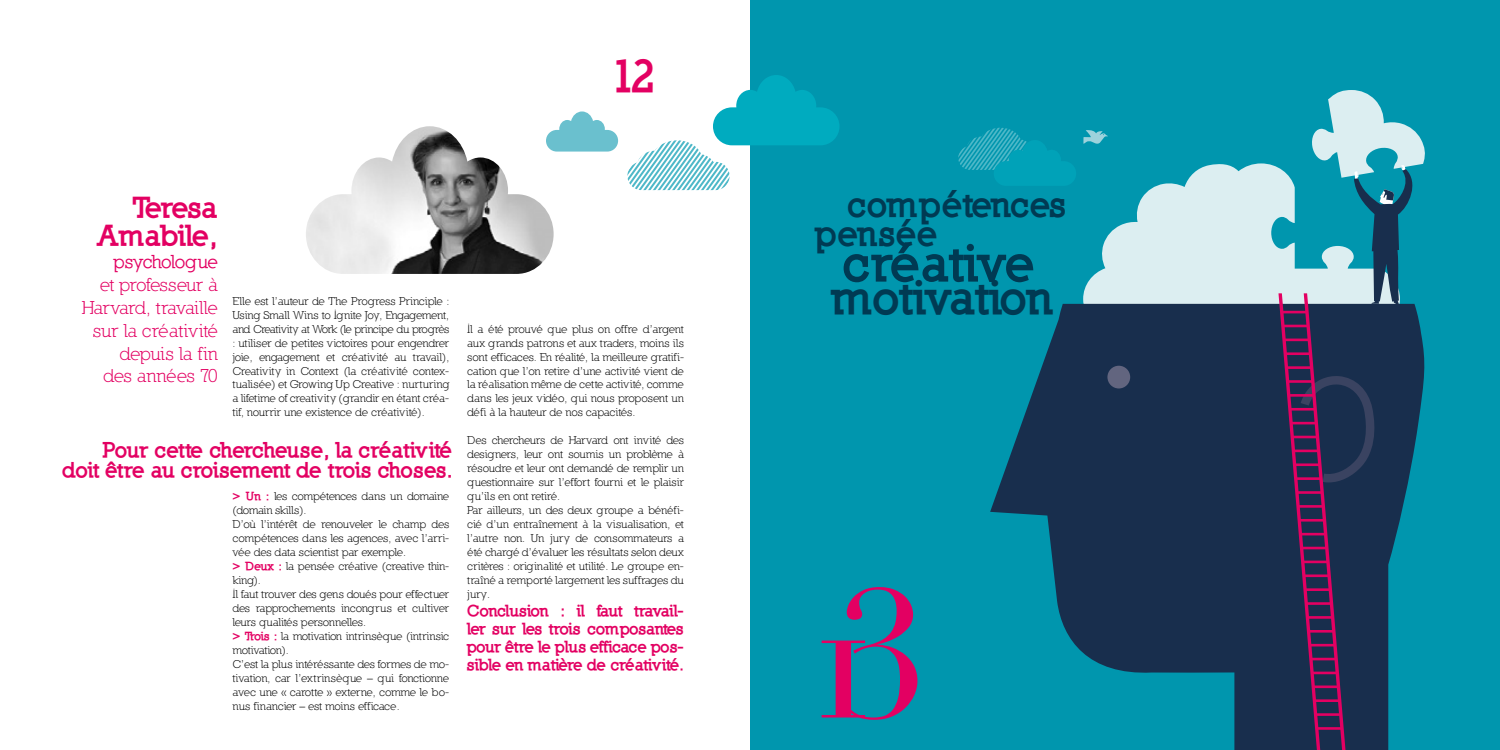
<style>
.page{position:relative;width:1500px;height:750px;background:#fff}
.page>*{position:absolute;margin:0;border:0;box-sizing:border-box;transform-origin:0 0}
.t1{font:179.4px "Didot";color:#e30062}
.t2{font:900 50.1px "Nilland";color:#003a53}
.t3{font:900 45.9px "Nilland";letter-spacing:-.025em;color:#003a53}
.t4{font:900 44.4px "Nilland";color:#e30062}
.t5{font:900 34.5px/28.8px "Nilland";color:#003a53}
.t6{font:900 28.5px/28.5px "Nilland";letter-spacing:-.035em;color:#e30062;text-align:right}
.t7{font:900 21.15px/20.1px "Nilland";letter-spacing:-.03em;color:#e30062;text-align:right}
.t8{font:19.05px/22.8px "Nilland";letter-spacing:-.03em;color:#e30062;text-align:right}
.t9{font:700 19.05px "Nilland";letter-spacing:-.035em;color:#e30062}
.t10{font:900 15.9px/18px "Nilland";letter-spacing:-.04em;color:#e30062;text-align:justify}
.t11{font:11.7px/14px "Nilland";letter-spacing:-.025em;color:#000;text-align:justify}
.s1{font-weight:900;color:#e30062}
</style>
<div class="page">
<svg style="left:306px;top:126px;width:248px;height:148px"></svg>
<div style="left:750px;top:0;width:750px;height:750px;background:#0096ae"></div>
<svg style="left:1083px;top:163px;width:195px;height:141px;fill:#dceef1"></svg>
<svg style="left:990px;top:304px;width:288px;height:446px;fill:#182e4d"></svg>
<div style="left:1107px;top:366px;width:23px;height:22px;background:#62657f;border-radius:50%"></div>
<svg style="left:1083px;top:130px;width:25px;height:14px"></svg>
<svg style="left:1278px;top:90px;width:147px;height:660px"></svg>
<svg style="left:958px;top:128px;width:118px;height:57px"></svg>
<svg style="left:627px;top:75px;width:212px;height:115px"></svg>
<svg style="left:546px;top:111px;width:72px;height:41px"></svg>
<h3 class="t4" style="left:611px;top:48px;width:48px">12</h3>
<h3 class="t6" style="left:98px;top:193px;width:122px">Teresa<br>Amabile,</h3>
<h3 class="t9" style="left:113px;top:250px;width:106px">psychologue</h3>
<h3 class="t8" style="left:82px;top:273px;width:138px">et professeur à<br>Harvard, travaille sur la créativité depuis la fin<br>des années 70</h3>
<p class="t11" style="left:233px;top:294px;width:218px">Elle est l’auteur de The Progress Principle :<br>Using Small Wins to Ignite Joy, Engagement, and Creativity at Work (le principe du progrès : utiliser de petites victoires pour engendrer joie, engagement et créativité au travail), Creativity in Context (la créativité contex&shy;tualisée) et Growing Up Creative : nurturing a lifetime of creativity (grandir en étant créa&shy;tif, nourrir une existence de créativité).</p>
<h3 class="t7" style="left:62px;top:440px;width:392px">Pour cette chercheuse, la créativité doit être au croisement de trois choses.</h3>
<p class="t11" style="left:233px;top:489px;width:218px;text-align:left"><span class="s1">&gt; Un :</span> les compétences dans un domaine (domain skills).<br>D’où l’intérêt de renouveler le champ des compétences dans les agences, avec l’arri&shy;vée des data scientist par exemple.<br><span class="s1">&gt; Deux :</span> la pensée créative (creative thin&shy;king).<br>Il faut trouver des gens doués pour effectuer des rapprochements incongrus et cultiver leurs qualités personnelles.<br><span class="s1">&gt; Trois :</span> la motivation intrinsèque (intrinsic motivation).<br>C’est la plus intéréssante des formes de mo&shy;tivation, car l’extrinsèque – qui fonctionne avec une « carotte » externe, comme le bo&shy;nus financier – est moins efficace.</p>
<p class="t11" style="left:467px;top:322px;width:218px">Il a été prouvé que plus on offre d’argent aux grands patrons et aux traders, moins ils sont efficaces. En réalité, la meilleure gratifi&shy;cation que l’on retire d’une activité vient de la réalisation même de cette activité, comme dans les jeux vidéo, qui nous proposent un défi à la hauteur de nos capacités.</p>
<p class="t11" style="left:467px;top:433px;width:218px;text-align:left">Des chercheurs de Harvard ont invité des designers, leur ont soumis un problème à résoudre et leur ont demandé de remplir un questionnaire sur l’effort fourni et le plaisir qu’ils en ont retiré.<br>Par ailleurs, un des deux groupe a bénéfi&shy;cié d’un entraînement à la visualisation, et l’autre non. Un jury de consommateurs a été chargé d’évaluer les résultats selon deux critères : originalité et utilité. Le groupe en&shy;traîné a remporté largement les suffrages du jury.</p>
<h3 class="t10" style="left:467px;top:602px;width:218px">Conclusion : il faut travail&shy;ler sur les trois composantes pour être le plus efficace pos&shy;sible en matière de créativité.</h3>
<h3 class="t5" style="left:816px;top:190px;width:253px;text-indent:32px">compétences pensée</h3>
<h2 class="t2" style="left:843px;top:231px;width:195px">créative</h2>
<h3 class="t3" style="left:832px;top:269px;width:224px">motivation</h3>
<h1 class="t1" style="left:813px;top:548px;width:115px">13</h1>
</div>
